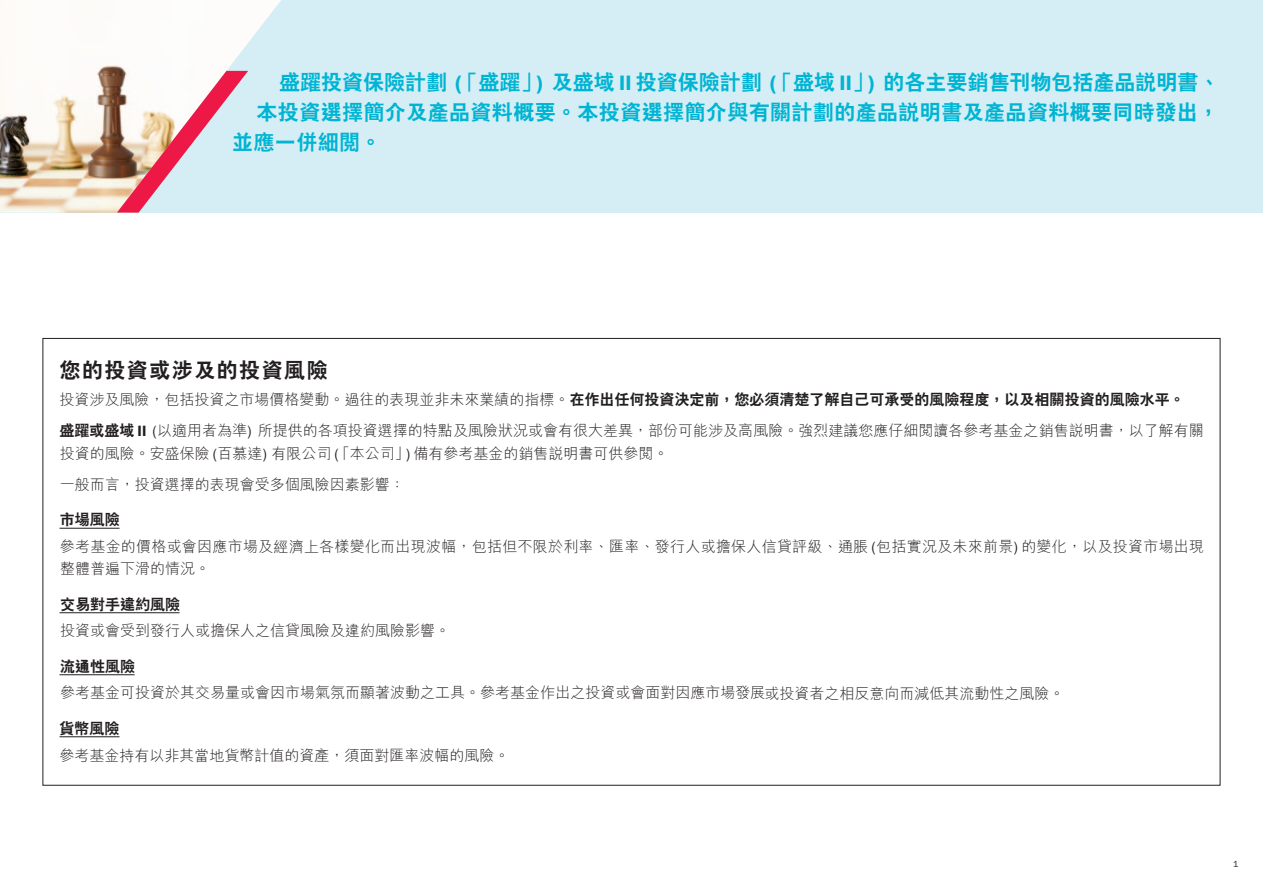
<style>
.page{position:relative;width:1263px;height:893px;background:#fff}
.page>*{position:absolute;margin:0;border:0;box-sizing:border-box;transform-origin:0 0}
.t1{font:21px "C Hei 2 Xbold HKSCS";letter-spacing:.02em;color:#00b4d3}
.t2{font:21px "C Hei 2 Xbold HKSCS";color:#00b4d3}
.t3{font:21px "C Hei 2 Xbold HKSCS";letter-spacing:.07em;color:#231f20}
.t4{font:15px/22.5px "M Hei Light HKSCS";color:#231f20}
.t5{font:15px "C Hei 2 Xbold HKSCS";color:#231f20}
.t6{font:9px "Franklin Gothic";color:#231f20}
.s1{font-family:"Franklin Gothic";font-weight:600}
.s2{font-family:"M Hei Light HKSCS"}
.s3{font-family:"C Hei 2 Xbold HKSCS"}
.s4{font-family:"Franklin Gothic"}
</style>
<div class="page">
<hr style="left:60px;top:528px;width:60px;height:1px;background:#231f20">
<hr style="left:60px;top:612px;width:120px;height:1px;background:#231f20">
<hr style="left:60px;top:674px;width:75px;height:1px;background:#231f20">
<hr style="left:60px;top:736px;width:60px;height:1px;background:#231f20">
<div style="left:0;top:0;width:1263px;height:213px;background:#d5eef5"></div>
<img style="left:0;top:0;width:281px;height:213px">
<svg style="left:117px;top:71px;width:131px;height:142px"></svg>
<h1 class="t2" style="left:279px;top:68px;width:942px">盛躍投資保險計劃 <span class="s1">(</span>「盛躍」<span class="s1">)</span> 及盛域 <span class="s1">II</span> 投資保險計劃 <span class="s1">(</span>「盛域 <span class="s1">II</span>」<span class="s1">)</span> 的各主要銷售刊物包括產品說明書、</h1>
<h1 class="t1" style="left:257px;top:98px;width:964px">本投資選擇簡介及產品資料概要。本投資選擇簡介與有關計劃的產品說明書及產品資料概要同時發出，</h1>
<h1 class="t1" style="left:232px;top:128px;width:151px">並應一併細閱。</h1>
<h1 class="t3" style="left:60px;top:356px;width:270px">您的投資或涉及的投資風險</h1>
<p class="t5" style="left:60px;top:390px;width:1126px"><span class="s2">投資涉及風險，包括投資之市場價格變動。過往的表現並非未來業績的指標。</span>在作出任何投資決定前，您必須清楚了解自己可承受的風險程度，以及相關投資的風險水平。</p>
<p class="t4" style="left:60px;top:419px;width:1146px"><span class="s3">盛躍或盛域</span> <span class="s1">II</span> <span class="s4">(</span>以適用者為準<span class="s4">)</span> 所提供的各項投資選擇的特點及風險狀況或會有很大差異，部份可能涉及高風險。強烈建議您應仔細閱讀各參考基金之銷售說明書，以了解有關投資的風險。安盛保險 <span class="s4">(</span>百慕達<span class="s4">)</span> 有限公司 <span class="s4">(</span>「本公司」<span class="s4">)</span> 備有參考基金的銷售說明書可供參閱。</p>
<p class="t4" style="left:60px;top:472px;width:346px">一般而言，投資選擇的表現會受多個風險因素影響：</p>
<p class="t5" style="left:60px;top:510px;width:61px">市場風險</p>
<p class="t4" style="left:60px;top:534px;width:1146px">參考基金的價格或會因應市場及經濟上各樣變化而出現波幅，包括但不限於利率、匯率、發行人或擔保人信貸評級、通脹 <span class="s4">(</span>包括實況及未來前景<span class="s4">)</span> 的變化，以及投資市場出現整體普遍下滑的情況。</p>
<p class="t5" style="left:60px;top:594px;width:121px">交易對手違約風險</p>
<p class="t4" style="left:60px;top:619px;width:391px">投資或會受到發行人或擔保人之信貸風險及違約風險影響。</p>
<p class="t5" style="left:60px;top:656px;width:76px">流通性風險</p>
<p class="t4" style="left:60px;top:681px;width:1006px">參考基金可投資於其交易量或會因市場氣氛而顯著波動之工具。參考基金作出之投資或會面對因應市場發展或投資者之相反意向而減低其流動性之風險。</p>
<p class="t5" style="left:60px;top:718px;width:61px">貨幣風險</p>
<p class="t4" style="left:60px;top:743px;width:451px">參考基金持有以非其當地貨幣計值的資產，須面對匯率波幅的風險。</p>
<p class="t6" style="left:1233px;top:858px;width:7px">1</p>
</div>
